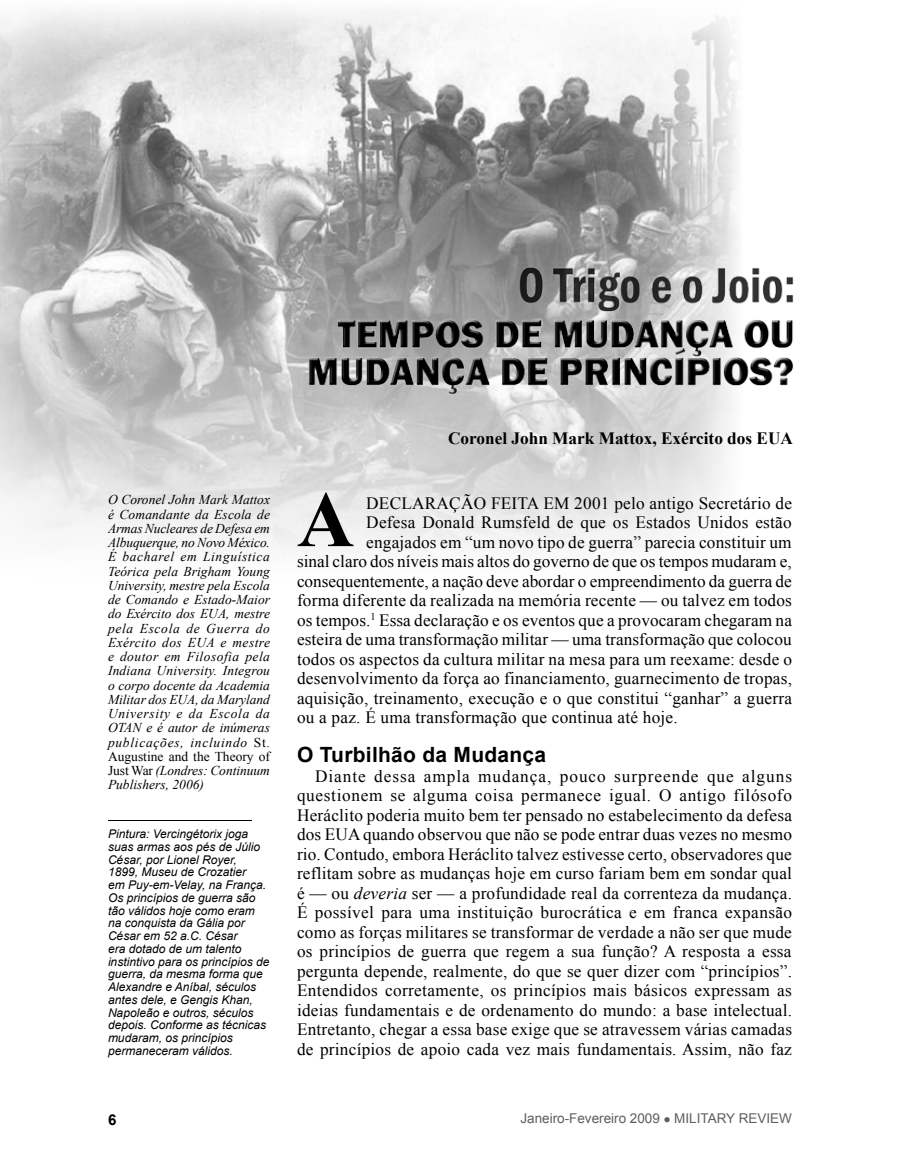
<style>
.page{position:relative;width:900px;height:1170px;background:#fff}
.page>*{position:absolute;margin:0;border:0;box-sizing:border-box;transform-origin:0 0}
.drop_cap_paragraph{font:700 79.5px "Times New Roman";color:#000}
.subhead{font:700 21px "Arial";letter-spacing:.015em;color:#000}
.fob{font:17.25px/19.5px "Times New Roman";letter-spacing:.015em;color:#000;text-align:justify}
.drop_cap_paragraph-2{font:17.25px "Times New Roman";letter-spacing:.015em;color:#000}
.author_byline{font:700 17.25px "Times New Roman";color:#000}
.footer__A__page{font:700 15px "Arial";color:#000}
.bio{font:italic 13.5px/14.2px "Times New Roman";color:#000;text-align:justify}
.footer_a_page{font:13.5px "Arial";color:#5e5e5f}
.cutline{font:italic 12px/12.8px "Arial";color:#000}
.s1{font-style:normal}
.s2{font-style:italic}
</style>
<div class="page">
<img style="left:0;top:9px;width:738px;height:541px">
<img style="left:279px;top:260px;width:515px;height:134px">
<hr style="left:108px;top:820px;width:144px;height:1px;background:#000">
<p class="bio" style="left:108px;top:492px;width:164px">O Coronel John Mark Mattox é Comandante da Escola de Armas Nucleares de Defesa em Albuquerque, no Novo México.<br>É bacharel em Linguística Teórica pela Brigham Young University, mestre pela Escola de Comando e Estado-Maior do Exército dos EUA, mestre pela Escola de Guerra do Exército dos EUA e mestre e doutor em Filosofia pela Indiana University. Integrou o corpo docente da Academia Militar dos EUA, da Maryland University e da Escola da OTAN e é autor de inúmeras publicações, incluindo <span class="s1">St.<br>Augustine and the Theory of Just War</span> (Londres: Continuum Publishers, 2006)</p>
<p class="cutline" style="left:108px;top:828px;width:163px">Pintura: Vercingétorix joga suas armas aos pés de Júlio<br>César, por Lionel Royer,<br>1899, Museu de Crozatier<br>em Puy-em-Velay, na França.<br>Os princípios de guerra são tão válidos hoje como eram na conquista da Gália por<br>César em 52 a.C. César<br>era dotado de um talento instintivo para os princípios de guerra, da mesma forma que<br>Alexandre e Aníbal, séculos antes dele, e Gengis Khan,<br>Napoleão e outros, séculos depois. Conforme as técnicas mudaram, os princípios permaneceram válidos.</p>
<p class="author_byline" style="left:448px;top:426px;width:346px">Coronel John Mark Mattox, Exército dos EUA</p>
<p class="drop_cap_paragraph" style="left:297px;top:465px;width:59px">A</p>
<p class="drop_cap_paragraph-2" style="left:366px;top:491px;width:427px">DECLARAÇÃO FEITA EM 2001 pelo antigo Secretário de</p>
<p class="drop_cap_paragraph-2" style="left:366px;top:511px;width:427px">Defesa Donald Rumsfeld de que os Estados Unidos estão</p>
<p class="drop_cap_paragraph-2" style="left:366px;top:530px;width:427px">engajados em “um novo tipo de guerra” parecia constituir um</p>
<p class="drop_cap_paragraph-2" style="left:297px;top:550px;width:496px">sinal claro dos níveis mais altos do governo de que os tempos mudaram e,</p>
<p class="drop_cap_paragraph-2" style="left:297px;top:569px;width:496px">consequentemente, a nação deve abordar o empreendimento da guerra de</p>
<p class="drop_cap_paragraph-2" style="left:297px;top:589px;width:497px">forma diferente da realizada na memória recente — ou talvez em todos</p>
<p class="drop_cap_paragraph-2" style="left:297px;top:608px;width:497px">os tempos.<sup>1</sup> Essa declaração e os eventos que a provocaram chegaram na</p>
<p class="drop_cap_paragraph-2" style="left:297px;top:628px;width:496px">esteira de uma transformação militar — uma transformação que colocou</p>
<p class="drop_cap_paragraph-2" style="left:297px;top:647px;width:497px">todos os aspectos da cultura militar na mesa para um reexame: desde o</p>
<p class="drop_cap_paragraph-2" style="left:297px;top:667px;width:497px">desenvolvimento da força ao financiamento, guarnecimento de tropas,</p>
<p class="drop_cap_paragraph-2" style="left:297px;top:686px;width:497px">aquisição, treinamento, execução e o que constitui “ganhar” a guerra</p>
<p class="drop_cap_paragraph-2" style="left:297px;top:706px;width:382px">ou a paz. É uma transformação que continua até hoje.</p>
<p class="subhead" style="left:297px;top:741px;width:251px">O Turbilhão da Mudança</p>
<p class="fob" style="left:297px;top:766px;width:497px;text-indent:18px">Diante dessa ampla mudança, pouco surpreende que alguns questionem se alguma coisa permanece igual. O antigo filósofo Heráclito poderia muito bem ter pensado no estabelecimento da defesa dos EUA quando observou que não se pode entrar duas vezes no mesmo rio. Contudo, embora Heráclito talvez estivesse certo, observadores que reflitam sobre as mudanças hoje em curso fariam bem em sondar qual é — ou <span class="s2">deveria</span> ser — a profundidade real da correnteza da mudança.<br>É possível para uma instituição burocrática e em franca expansão como as forças militares se transformar de verdade a não ser que mude os princípios de guerra que regem a sua função? A resposta a essa pergunta depende, realmente, do que se quer dizer com “princípios”.<br>Entendidos corretamente, os princípios mais básicos expressam as ideias fundamentais e de ordenamento do mundo: a base intelectual.<br>Entretanto, chegar a essa base exige que se atravessem várias camadas de princípios de apoio cada vez mais fundamentais. Assim, não faz</p>
<p class="footer__A__page" style="left:108px;top:1110px;width:10px">6</p>
<p class="footer_a_page" style="left:520px;top:1110px;width:273px">Janeiro-Fevereiro 2009 ● MILITARY REVIEW</p>
</div>
